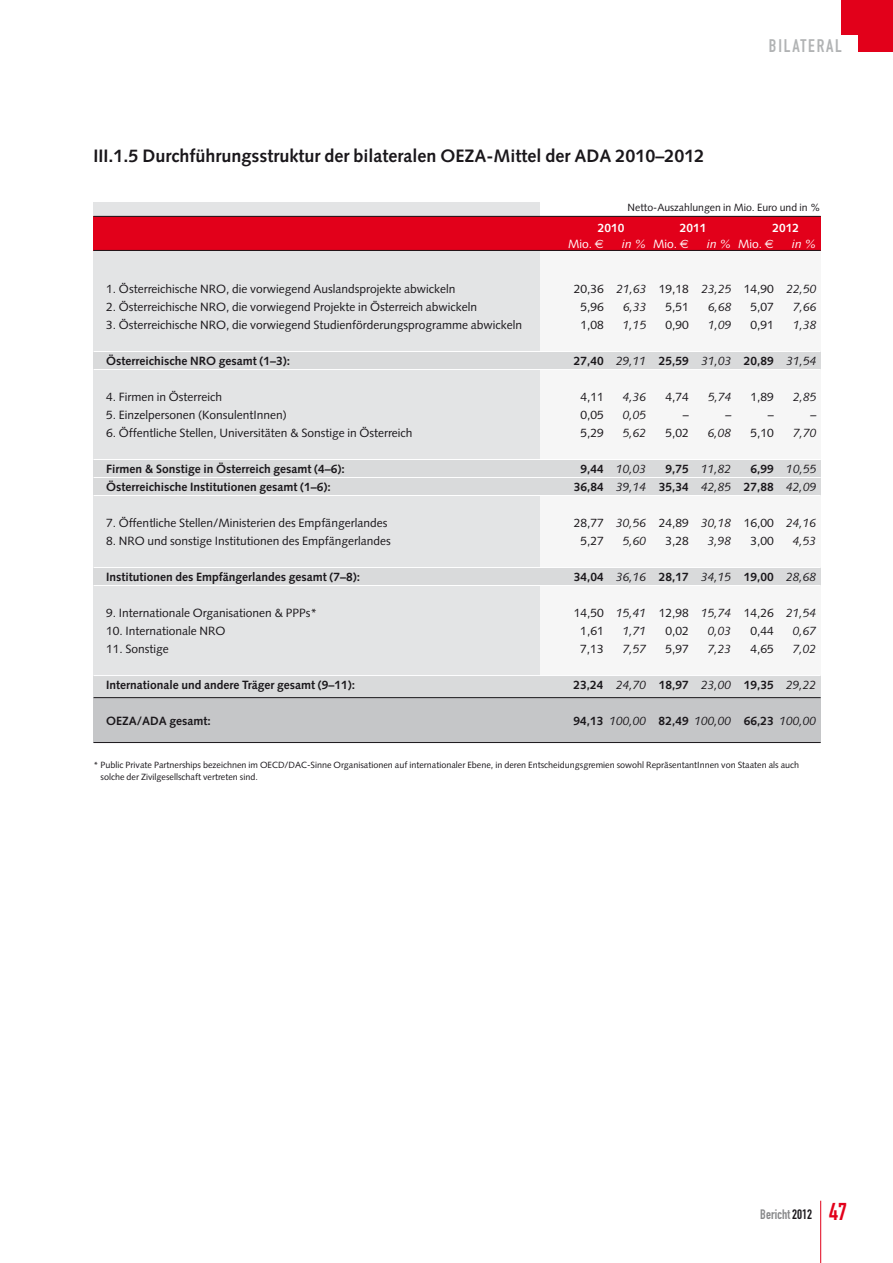
<style>
.page{position:relative;width:893px;height:1263px;background:#fff}
.page>*{position:absolute;margin:0;border:0;box-sizing:border-box;transform-origin:0 0}
.t1{font:700 18px "Syntax";color:#1a171b}
.t2{font:18px "DIN Engschrift";letter-spacing:.1em;color:#b1b3b4}
.t3{font:13.5px "DIN Engschrift";color:#87888a}
.t4{font:12px "Syntax";color:#1a171b}
.t5{font:700 12px "Syntax";color:#1a171b}
.t6{font:italic 12px "Syntax";color:#1a171b}
.t7{font:12px "Syntax";color:#fff}
.t8{font:700 12px "Syntax";color:#fff}
.t9{font:italic 12px "Syntax";color:#fff}
.t10{font:10.5px "Syntax";color:#1a171b}
.t11{font:9px/12px "Syntax";color:#1a171b}
.s1{font-style:italic}
.s2{font-weight:400;font-style:italic}
.s3{font-weight:700;font-style:normal}
.s4{color:#1a171b}
.s5{font-size:24px;color:#e2001a}
</style>
<div class="page">
<div style="left:842px;top:0;width:51px;height:34px;background:#e2001a"></div>
<div style="left:859px;top:0;width:34px;height:51px;background:#e2001a"></div>
<hr style="left:820px;top:1201px;width:1px;height:62px;background:#e2001a">
<div style="left:540px;top:216px;width:281px;height:527px;background:#f6f6f6"></div>
<div style="left:94px;top:203px;width:446px;height:540px;background:#e3e4e5"></div>
<div style="left:94px;top:351px;width:727px;height:19px;background:#d9dadb"></div>
<div style="left:94px;top:459px;width:727px;height:36px;background:#d9dadb"></div>
<div style="left:94px;top:567px;width:727px;height:18px;background:#d9dadb"></div>
<div style="left:94px;top:675px;width:727px;height:23px;background:#d9dadb"></div>
<div style="left:94px;top:216px;width:727px;height:34px;background:#e2001a"></div>
<div style="left:94px;top:698px;width:727px;height:44px;background:#c5c6c8"></div>
<hr style="left:94px;top:216px;width:727px;height:1px;background:#1a171b">
<hr style="left:94px;top:250px;width:727px;height:1px;background:#1a171b">
<hr style="left:94px;top:351px;width:727px;height:1px;background:#fff">
<hr style="left:94px;top:369px;width:727px;height:1px;background:#fff">
<hr style="left:94px;top:459px;width:727px;height:1px;background:#fff">
<hr style="left:94px;top:477px;width:727px;height:1px;background:#fff">
<hr style="left:94px;top:495px;width:727px;height:1px;background:#fff">
<hr style="left:94px;top:567px;width:727px;height:1px;background:#fff">
<hr style="left:94px;top:585px;width:727px;height:1px;background:#fff">
<hr style="left:94px;top:675px;width:727px;height:1px;background:#fff">
<hr style="left:94px;top:697px;width:727px;height:1px;background:#1a171b">
<hr style="left:94px;top:742px;width:727px;height:1px;background:#1a171b">
<h1 class="t2" style="left:769px;top:35px;width:75px">BILATERAL</h1>
<h1 class="t1" style="left:94px;top:146px;width:613px">III.1.5 Durchführungsstruktur der bilateralen OEZA-Mittel der ADA 2010–2012</h1>
<p class="t10" style="left:628px;top:201px;width:195px">Netto-Auszahlungen in Mio. Euro und in %</p>
<p class="t8" style="left:598px;top:221px;width:28px">2010</p>
<p class="t8" style="left:680px;top:221px;width:28px">2011</p>
<p class="t8" style="left:772px;top:221px;width:28px">2012</p>
<p class="t7" style="left:568px;top:236px;width:25px">Mio.</p>
<p class="t7" style="left:622px;top:236px;width:57px"><span class="s1">in %</span> Mio.</p>
<p class="t7" style="left:707px;top:236px;width:57px"><span class="s1">in %</span> Mio.</p>
<p class="t9" style="left:792px;top:236px;width:26px">in %</p>
<p class="t4" style="left:106px;top:282px;width:351px">1. Österreichische NRO, die vorwiegend Auslandsprojekte abwickeln</p>
<p class="t4" style="left:574px;top:282px;width:244px">20,36 <span class="s1">21,63</span> 19,18 <span class="s1">23,25</span> 14,90 <span class="s1">22,50</span></p>
<p class="t4" style="left:106px;top:300px;width:372px">2. Österreichische NRO, die vorwiegend Projekte in Österreich abwickeln</p>
<p class="t4" style="left:580px;top:300px;width:25px">5,96</p>
<p class="t6" style="left:623px;top:300px;width:25px">6,33</p>
<p class="t4" style="left:665px;top:300px;width:25px">5,51</p>
<p class="t6" style="left:708px;top:300px;width:25px">6,68</p>
<p class="t4" style="left:750px;top:300px;width:25px">5,07</p>
<p class="t6" style="left:793px;top:300px;width:25px">7,66</p>
<p class="t4" style="left:106px;top:318px;width:417px">3. Österreichische NRO, die vorwiegend Studienförderungsprogramme abwickeln</p>
<p class="t4" style="left:580px;top:318px;width:25px">1,08</p>
<p class="t6" style="left:623px;top:318px;width:25px">1,15</p>
<p class="t4" style="left:665px;top:318px;width:25px">0,90</p>
<p class="t6" style="left:708px;top:318px;width:25px">1,09</p>
<p class="t4" style="left:750px;top:318px;width:25px">0,91</p>
<p class="t6" style="left:793px;top:318px;width:25px">1,38</p>
<p class="t5" style="left:106px;top:354px;width:185px">Österreichische NRO gesamt (1–3):</p>
<p class="t5" style="left:574px;top:354px;width:244px">27,40 <span class="s2">29,11</span> 25,59 <span class="s2">31,03</span> 20,89 <span class="s2">31,54</span></p>
<p class="t4" style="left:106px;top:390px;width:117px">4. Firmen in Österreich</p>
<p class="t4" style="left:580px;top:390px;width:25px">4,11</p>
<p class="t6" style="left:623px;top:390px;width:25px">4,36</p>
<p class="t4" style="left:665px;top:390px;width:25px">4,74</p>
<p class="t6" style="left:708px;top:390px;width:25px">5,74</p>
<p class="t4" style="left:750px;top:390px;width:25px">1,89</p>
<p class="t6" style="left:793px;top:390px;width:25px">2,85</p>
<p class="t4" style="left:106px;top:408px;width:182px">5. Einzelpersonen (KonsulentInnen)</p>
<p class="t4" style="left:580px;top:408px;width:25px">0,05</p>
<p class="t6" style="left:623px;top:408px;width:25px">0,05</p>
<p class="t4" style="left:683px;top:408px;width:7px">–</p>
<p class="t6" style="left:725px;top:408px;width:7px">–</p>
<p class="t4" style="left:768px;top:408px;width:7px">–</p>
<p class="t6" style="left:810px;top:408px;width:7px">–</p>
<p class="t4" style="left:106px;top:426px;width:308px">6. Öffentliche Stellen, Universitäten &amp; Sonstige in Österreich</p>
<p class="t4" style="left:580px;top:426px;width:25px">5,29</p>
<p class="t6" style="left:623px;top:426px;width:25px">5,62</p>
<p class="t4" style="left:665px;top:426px;width:25px">5,02</p>
<p class="t6" style="left:708px;top:426px;width:25px">6,08</p>
<p class="t4" style="left:750px;top:426px;width:25px">5,10</p>
<p class="t6" style="left:793px;top:426px;width:25px">7,70</p>
<p class="t5" style="left:106px;top:462px;width:240px">Firmen &amp; Sonstige in Österreich gesamt (4–6):</p>
<p class="t6" style="left:580px;top:462px;width:67px"><span class="s3">9,44</span> 10,03</p>
<p class="t6" style="left:665px;top:462px;width:67px"><span class="s3">9,75</span> 11,82</p>
<p class="t6" style="left:750px;top:462px;width:67px"><span class="s3">6,99</span> 10,55</p>
<p class="t5" style="left:106px;top:480px;width:226px">Österreichische Institutionen gesamt (1–6):</p>
<p class="t5" style="left:574px;top:480px;width:244px">36,84 <span class="s2">39,14</span> 35,34 <span class="s2">42,85</span> 27,88 <span class="s2">42,09</span></p>
<p class="t4" style="left:106px;top:516px;width:283px">7. Öffentliche Stellen/Ministerien des Empfängerlandes</p>
<p class="t4" style="left:574px;top:516px;width:244px">28,77 <span class="s1">30,56</span> 24,89 <span class="s1">30,18</span> 16,00 <span class="s1">24,16</span></p>
<p class="t4" style="left:106px;top:534px;width:286px">8. NRO und sonstige Institutionen des Empfängerlandes</p>
<p class="t4" style="left:580px;top:534px;width:25px">5,27</p>
<p class="t6" style="left:623px;top:534px;width:25px">5,60</p>
<p class="t4" style="left:665px;top:534px;width:25px">3,28</p>
<p class="t6" style="left:708px;top:534px;width:25px">3,98</p>
<p class="t4" style="left:750px;top:534px;width:25px">3,00</p>
<p class="t6" style="left:793px;top:534px;width:25px">4,53</p>
<p class="t5" style="left:106px;top:570px;width:255px">Institutionen des Empfängerlandes gesamt (7–8):</p>
<p class="t5" style="left:574px;top:570px;width:244px">34,04 <span class="s2">36,16</span> 28,17 <span class="s2">34,15</span> 19,00 <span class="s2">28,68</span></p>
<p class="t4" style="left:106px;top:606px;width:213px">9. Internationale Organisationen &amp; PPPs*</p>
<p class="t4" style="left:574px;top:606px;width:244px">14,50 <span class="s1">15,41</span> 12,98 <span class="s1">15,74</span> 14,26 <span class="s1">21,54</span></p>
<p class="t4" style="left:106px;top:624px;width:121px">10. Internationale NRO</p>
<p class="t4" style="left:580px;top:624px;width:25px">1,61</p>
<p class="t6" style="left:623px;top:624px;width:25px">1,71</p>
<p class="t4" style="left:665px;top:624px;width:25px">0,02</p>
<p class="t6" style="left:708px;top:624px;width:25px">0,03</p>
<p class="t4" style="left:750px;top:624px;width:25px">0,44</p>
<p class="t6" style="left:793px;top:624px;width:25px">0,67</p>
<p class="t4" style="left:106px;top:642px;width:64px">11. Sonstige</p>
<p class="t4" style="left:580px;top:642px;width:25px">7,13</p>
<p class="t6" style="left:623px;top:642px;width:25px">7,57</p>
<p class="t4" style="left:665px;top:642px;width:25px">5,97</p>
<p class="t6" style="left:708px;top:642px;width:25px">7,23</p>
<p class="t4" style="left:750px;top:642px;width:25px">4,65</p>
<p class="t6" style="left:793px;top:642px;width:25px">7,02</p>
<p class="t5" style="left:106px;top:678px;width:250px">Internationale und andere Träger gesamt (9–11):</p>
<p class="t5" style="left:574px;top:678px;width:244px">23,24 <span class="s2">24,70</span> 18,97 <span class="s2">23,00</span> 19,35 <span class="s2">29,22</span></p>
<p class="t5" style="left:106px;top:714px;width:106px">OEZA/ADA gesamt:</p>
<p class="t6" style="left:574px;top:714px;width:244px"><span class="s3">94,13</span> 100,00 <span class="s3">82,49</span> 100,00 <span class="s3">66,23</span> 100,00</p>
<p class="t11" style="left:101px;top:758px;width:700px;text-indent:-7px">* Public Private Partnerships bezeichnen im OECD/DAC-Sinne Organisationen auf internationaler Ebene, in deren Entscheidungsgremien sowohl RepräsentantInnen von Staaten als auch solche der Zivilgesellschaft vertreten sind.</p>
<p class="t3" style="left:760px;top:1207px;width:88px">BERICHT <span class="s4">2012</span> <span class="s5">47</span></p>
</div>
